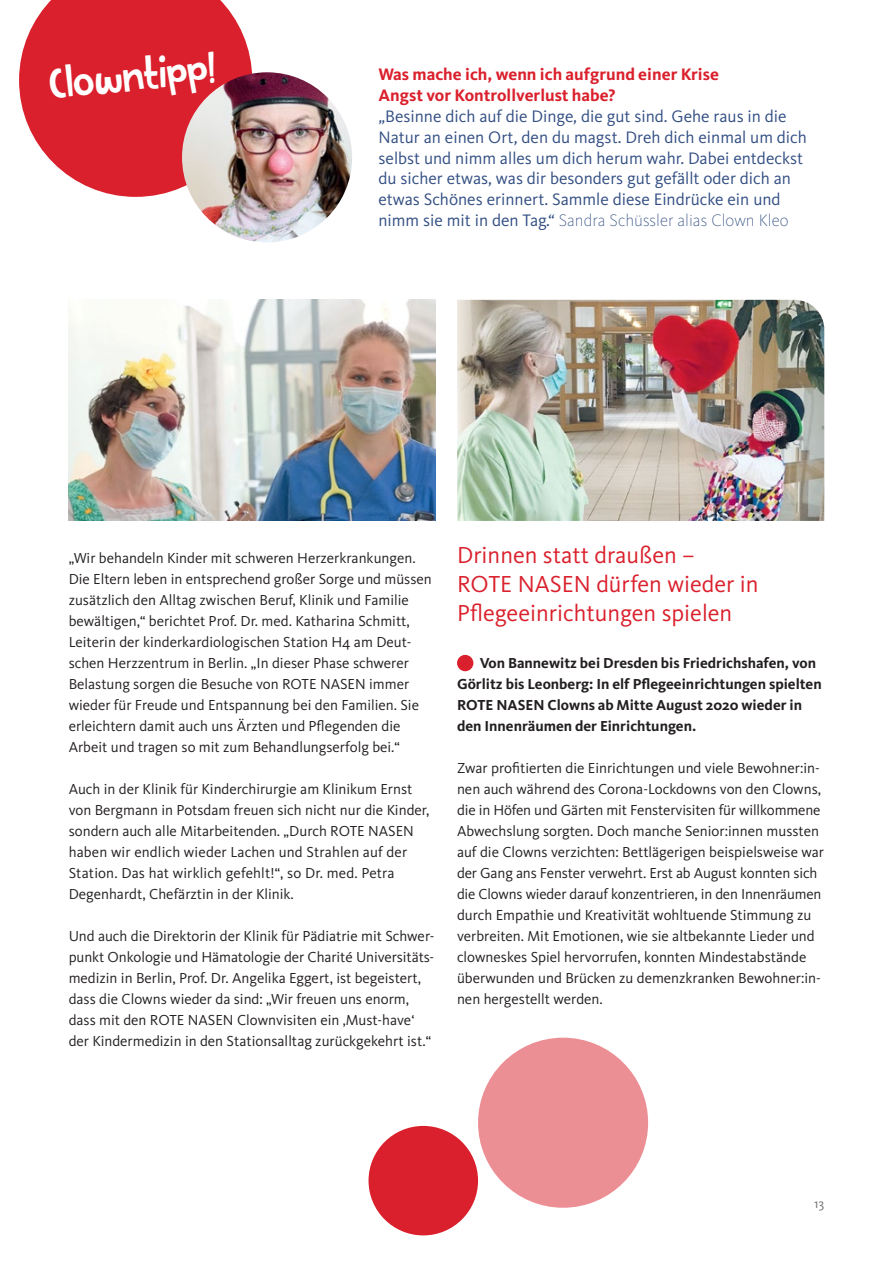
<style>
.page{position:relative;width:893px;height:1263px;background:#fff}
.page>*{position:absolute;margin:0;border:0;box-sizing:border-box;transform-origin:0 0}
.t1{font:39px "DK Butterfly Ball";color:#fff}
.t2{font:24px/28.8px "Kievit OT";color:#da202c}
.t3{font:17.25px/20.7px "Kievit OT";color:#324e83}
.t4{font:700 17.25px/20.7px "Kievit OT";color:#da202c}
.t5{font:200 17.25px "Kievit Pro";color:#324e83}
.t6{font:15px/21px "Kievit Pro";color:#231f20}
.t7{font:700 15px/21px "Kievit OT";color:#231f20}
.t8{font:13.5px "Kievit OT";color:#6d6e71}
.s1{font-family:"Kievit OT";font-weight:400}
</style>
<div class="page">
<div style="left:457px;top:655px;width:16px;height:16px;background:#da202c;border-radius:50%"></div>
<img style="left:457px;top:300px;width:367px;height:221px">
<div style="left:369px;top:1126px;width:109px;height:109px;background:#da202c;border-radius:50%"></div>
<svg style="left:19px;top:0;width:233px;height:197px;background:#de3b46"></svg>
<img style="left:182px;top:72px;width:170px;height:170px;border-radius:85px">
<div style="left:478px;top:1038px;width:170px;height:170px;background:#ec8f95;border-radius:50%"></div>
<img style="left:69px;top:300px;width:367px;height:221px">
<h1 class="t1" style="left:46px;top:56px;width:170px;rotate:-6deg">Clowntipp!</h1>
<p class="t4" style="left:378px;top:64px;width:342px">Was mache ich, wenn ich aufgrund einer Krise<br>Angst vor Kontrollverlust habe?</p>
<p class="t3" style="left:378px;top:106px;width:430px">„Besinne dich auf die Dinge, die gut sind. Gehe raus in die Natur an einen Ort, den du magst. Dreh dich einmal um dich selbst und nimm alles um dich herum wahr. Dabei entdeckst du sicher etwas, was dir besonders gut gefällt oder dich an etwas Schönes erinnert. Sammle diese Eindrücke ein und</p>
<p class="t5" style="left:378px;top:210px;width:412px"><span class="s1">nimm sie mit in den Tag.“</span> Sandra Schüssler alias Clown Kleo</p>
<p class="t6" style="left:69px;top:548px;width:365px">„Wir behandeln Kinder mit schweren Herzerkrankungen.<br>Die Eltern leben in entsprechend großer Sorge und müssen zusätzlich den Alltag zwischen Beruf, Klinik und Familie bewältigen,“ berichtet Prof. Dr. med. Katharina Schmitt, Leiterin der kinderkardiologischen Station H4 am Deut&shy;schen Herzzentrum in Berlin. „In dieser Phase schwerer Belastung sorgen die Besuche von ROTE NASEN immer wieder für Freude und Entspannung bei den Familien. Sie erleichtern damit auch uns Ärzten und Pflegenden die Arbeit und tragen so mit zum Behandlungserfolg bei.“</p>
<p class="t6" style="left:69px;top:779px;width:362px">Auch in der Klinik für Kinderchirurgie am Klinikum Ernst von Bergmann in Potsdam freuen sich nicht nur die Kinder, sondern auch alle Mitarbeitenden. „Durch ROTE NASEN haben wir endlich wieder Lachen und Strahlen auf der Station. Das hat wirklich gefehlt!“, so Dr. med. Petra Degenhardt, Chefärztin in der Klinik.</p>
<p class="t6" style="left:69px;top:926px;width:367px">Und auch die Direktorin der Klinik für Pädiatrie mit Schwer&shy;punkt Onkologie und Hämatologie der Charité Universitäts&shy;medizin in Berlin, Prof. Dr. Angelika Eggert, ist begeistert, dass die Clowns wieder da sind: „Wir freuen uns enorm, dass mit den ROTE NASEN Clownvisiten ein ‚Must-have‘ der Kindermedizin in den Stationsalltag zurückgekehrt ist.“</p>
<h2 class="t2" style="left:457px;top:541px;width:303px">Drinnen statt draußen –<br>ROTE NASEN dürfen wieder in<br>Pflegeeinrichtungen spielen</h2>
<p class="t7" style="left:457px;top:653px;width:366px;text-indent:23px">Von Bannewitz bei Dresden bis Friedrichshafen, von Görlitz bis Leonberg: In elf Pflegeeinrichtungen spielten ROTE NASEN Clowns ab Mitte August 2020 wieder in den Innenräumen der Einrichtungen.</p>
<p class="t6" style="left:457px;top:758px;width:369px">Zwar profitierten die Einrichtungen und viele Bewohner:in&shy;nen auch während des Corona-Lockdowns von den Clowns, die in Höfen und Gärten mit Fenstervisiten für willkommene Abwechslung sorgten. Doch manche Senior:innen mussten auf die Clowns verzichten: Bettlägerigen beispielsweise war der Gang ans Fenster verwehrt. Erst ab August konnten sich die Clowns wieder darauf konzentrieren, in den Innenräumen durch Empathie und Kreativität wohltuende Stimmung zu verbreiten. Mit Emotionen, wie sie altbekannte Lieder und clowneskes Spiel hervorrufen, konnten Mindestabstände überwunden und Brücken zu demenzkranken Bewohner:in&shy;nen hergestellt werden.</p>
<p class="t8" style="left:814px;top:1196px;width:12px">13</p>
</div>
